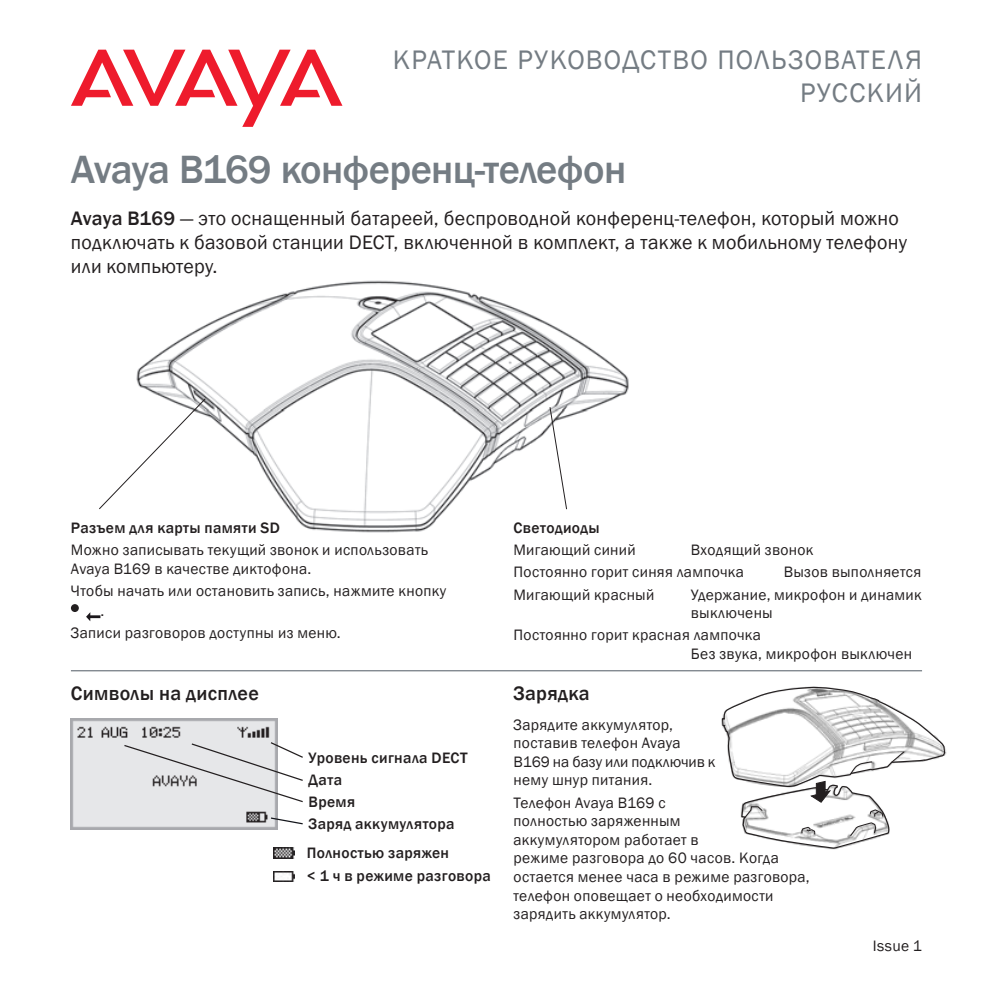
<style>
.page{position:relative;width:993px;height:993px;background:#fff}
.page>*{position:absolute;margin:0;border:0;box-sizing:border-box;transform-origin:0 0}
.Framsida_1{font:500 40.5px "Franklin Gothic";letter-spacing:-.02em;color:#747c83}
.Framsida_2{font:27.5px/33px "Franklin Gothic";letter-spacing:.045em;color:#747c83;text-align:right}
.Bröd{font:20px/23.8px "Franklin Gothic";letter-spacing:.015em;color:#231f20}
.Rubrik_4{font:500 20px "Franklin Gothic";letter-spacing:.02em;color:#231f20}
.Bildtext_normal{font:15.5px/18.5px "Franklin Gothic";letter-spacing:.02em;color:#231f20}
.Bildtext2{font:15.5px/18.5px "Franklin Gothic";letter-spacing:.02em;color:#231f20}
.Bildtext{font:15.5px/18.5px "Franklin Gothic";letter-spacing:.025em;color:#231f20}
.Bildtext-2{font:500 15.5px "Franklin Gothic";letter-spacing:.025em;color:#231f20}
.s1{font-weight:500}
</style>
<div class="page">
<img style="left:136px;top:280px;width:493px;height:253px">
<svg style="left:71px;top:50px;width:271px;height:77px"></svg>
<svg style="left:99px;top:397px;width:107px;height:113px"></svg>
<svg style="left:549px;top:406px;width:18px;height:104px"></svg>
<img style="left:70px;top:718px;width:207px;height:111px">
<svg style="left:269px;top:816px;width:34px;height:9px"></svg>
<svg style="left:123px;top:740px;width:180px;height:63px;background:#dddee0"></svg>
<img style="left:273px;top:847px;width:21px;height:10px">
<img style="left:273px;top:871px;width:21px;height:10px">
<svg style="left:721px;top:686px;width:224px;height:163px"></svg>
<hr style="left:71px;top:670px;width:850px;height:1px;background:#747c83">
<svg style="left:86px;top:612px;width:14px;height:9px"></svg>
<div style="left:71px;top:604px;width:8px;height:7px;background:#231f20;border-radius:50%"></div>
<p class="Framsida_2" style="left:392px;top:44px;width:530px">КРАТКОЕ РУКОВОДСТВО ПОЛЬЗОВАТЕЛЯ<br>РУССКИЙ</p>
<p class="Framsida_1" style="left:71px;top:144px;width:556px">Avaya B169 конференц-телефон</p>
<p class="Bröd" style="left:71px;top:207px;width:837px"><span class="s1">Avaya B169</span> — это оснащенный батареей, беспроводной конференц-телефон, который можно подключать к базовой станции DECT, включенной в комплект, а также к мобильному телефону или компьютеру.</p>
<p class="Bildtext-2" style="left:71px;top:518px;width:210px">Разъем для карты памяти SD</p>
<p class="Bildtext" style="left:71px;top:541px;width:358px">Можно записывать текущий звонок и использовать<br>Avaya B169 в качестве диктофона.</p>
<p class="Bildtext" style="left:100px;top:581px;width:347px;line-height:20.2px;text-indent:-29px">Чтобы начать или остановить запись, нажмите кнопку .</p>
<p class="Bildtext" style="left:71px;top:624px;width:271px">Записи разговоров доступны из меню.</p>
<p class="Rubrik_4" style="left:71px;top:681px;width:189px">Символы на дисплее</p>
<p class="Bildtext-2" style="left:308px;top:747px;width:160px">Уровень сигнала DECT</p>
<p class="Bildtext-2" style="left:308px;top:769px;width:35px">Дата</p>
<p class="Bildtext-2" style="left:308px;top:792px;width:48px">Время</p>
<p class="Bildtext-2" style="left:308px;top:814px;width:147px">Заряд аккумулятора</p>
<p class="Bildtext-2" style="left:307px;top:843px;width:144px">Полностью заряжен</p>
<p class="Bildtext-2" style="left:307px;top:865px;width:185px">&lt; 1 ч в режиме разговора</p>
<p class="Bildtext-2" style="left:513px;top:518px;width:88px">Светодиоды</p>
<p class="Bildtext2" style="left:513px;top:541px;width:123px">Мигающий синий</p>
<p class="Bildtext2" style="left:690px;top:541px;width:124px">Входящий звонок</p>
<p class="Bildtext2" style="left:513px;top:563px;width:232px">Постоянно горит синяя лампочка</p>
<p class="Bildtext2" style="left:783px;top:563px;width:139px">Вызов выполняется</p>
<p class="Bildtext2" style="left:513px;top:585px;width:142px">Мигающий красный</p>
<p class="Bildtext2" style="left:690px;top:585px;width:232px">Удержание, микрофон и динамик выключены</p>
<p class="Bildtext2" style="left:690px;top:626px;width:223px;text-indent:-177px">Постоянно горит красная лампочка<br>Без звука, микрофон выключен</p>
<p class="Rubrik_4" style="left:513px;top:681px;width:78px">Зарядка</p>
<p class="Bildtext_normal" style="left:513px;top:715px;width:203px">Зарядите аккумулятор, поставив телефон Avaya<br>B169 на базу или подключив к нему шнур питания.</p>
<p class="Bildtext_normal" style="left:513px;top:793px;width:298px">Телефон Avaya B169 с<br>полностью заряженным<br>аккумулятором работает в<br>режиме разговора до 60 часов. Когда остается менее часа в режиме разговора, телефон оповещает о необходимости зарядить аккумулятор.</p>
<p class="Bildtext2" style="left:872px;top:936px;width:51px">Issue 1</p>
</div>
